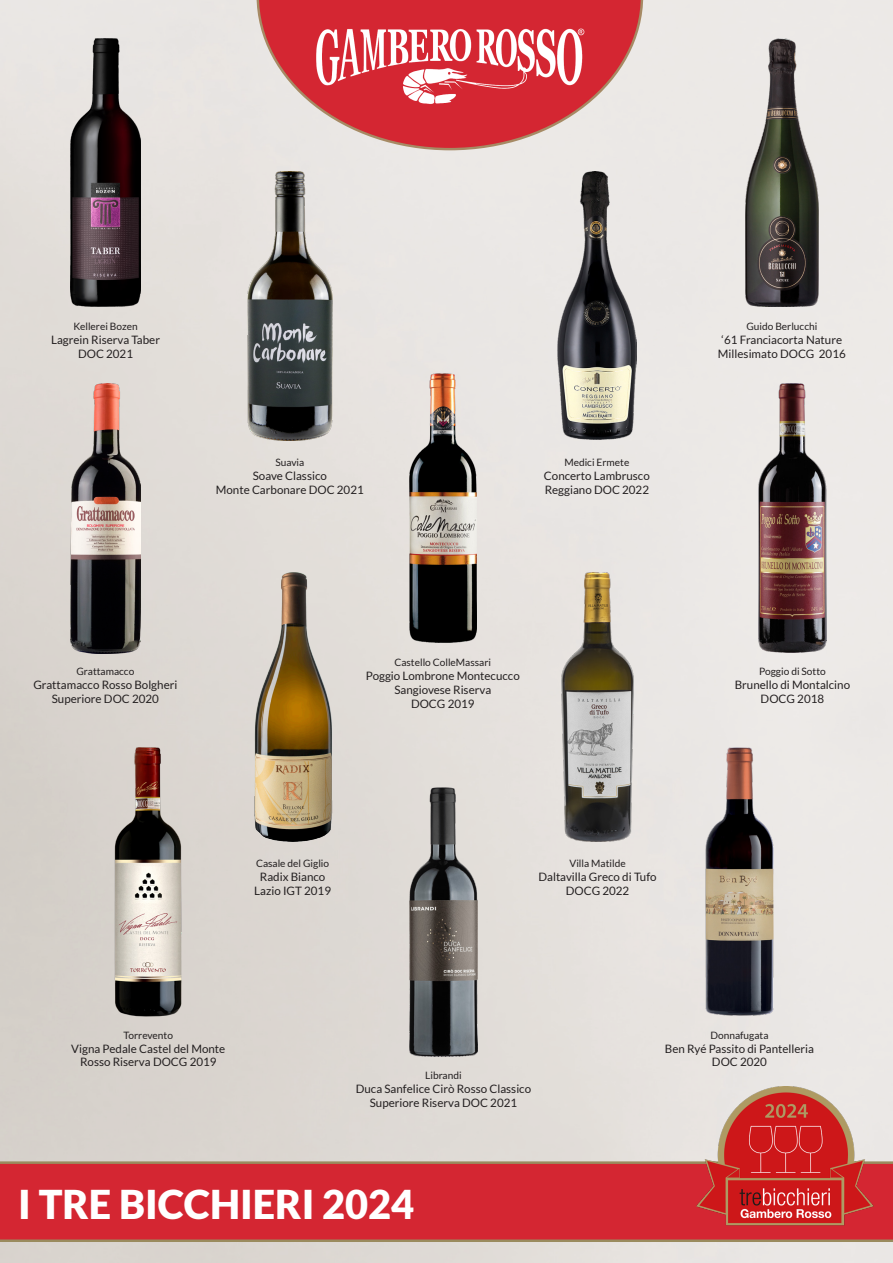
<style>
.page{position:relative;width:893px;height:1263px;background:#fff}
.page>*{position:absolute;margin:0;border:0;box-sizing:border-box;transform-origin:0 0}
.t1{font:900 39.75px "Lato";color:#fff}
.t2{font:11.55px/14px "Lato";color:#231f20;text-align:center}
.t3{font:10.2px "Lato";color:#231f20}
</style>
<div class="page">
<img style="left:0;top:0;width:893px;height:1263px">
<div style="left:0;top:1163px;width:893px;height:77px;background:#d42632"></div>
<hr style="left:0;top:1161px;width:893px;height:3px;background:#9a8b5e">
<img style="left:696px;top:1086px;width:179px;height:139px">
<svg style="left:255px;top:0;width:389px;height:152px;background:#db797e"></svg>
<img style="left:312px;top:16px;width:275px;height:94px">
<hr style="left:0;top:1239px;width:893px;height:3px;background:#9a8b5e">
<img style="left:705px;top:747px;width:69px;height:269px">
<img style="left:409px;top:788px;width:69px;height:268px">
<img style="left:71px;top:38px;width:69px;height:269px">
<img style="left:115px;top:747px;width:67px;height:270px">
<img style="left:745px;top:38px;width:74px;height:269px">
<img style="left:253px;top:573px;width:79px;height:268px">
<img style="left:562px;top:573px;width:71px;height:268px">
<img style="left:557px;top:171px;width:80px;height:269px">
<img style="left:248px;top:171px;width:84px;height:270px">
<img style="left:409px;top:373px;width:68px;height:269px">
<img style="left:71px;top:384px;width:69px;height:269px">
<img style="left:758px;top:384px;width:68px;height:268px">
<p class="t3" style="left:73px;top:321px;width:66px">Kellerei Bozen</p>
<p class="t2" style="left:51px;top:333px;width:110px">Lagrein Riserva Taber<br>DOC 2021</p>
<p class="t3" style="left:275px;top:456px;width:30px">Suavia</p>
<p class="t2" style="left:216px;top:468px;width:149px">Soave Classico<br>Monte Carbonare DOC 2021</p>
<p class="t3" style="left:564px;top:456px;width:66px">Medici Ermete</p>
<p class="t2" style="left:544px;top:468px;width:107px;text-align:left">Concerto Lambrusco<br>Reggiano DOC 2022</p>
<p class="t3" style="left:746px;top:321px;width:72px">Guido Berlucchi</p>
<p class="t2" style="left:718px;top:333px;width:129px">‘61 Franciacorta Nature<br>Millesimato DOCG 2016</p>
<p class="t3" style="left:77px;top:665px;width:59px">Grattamacco</p>
<p class="t2" style="left:33px;top:677px;width:145px">Grattamacco Rosso Bolgheri<br>Superiore DOC 2020</p>
<p class="t3" style="left:394px;top:657px;width:98px">Castello ColleMassari</p>
<p class="t2" style="left:366px;top:669px;width:155px">Poggio Lombrone Montecucco<br>Sangiovese Riserva<br>DOCG 2019</p>
<p class="t3" style="left:759px;top:665px;width:68px">Poggio di Sotto</p>
<p class="t2" style="left:735px;top:677px;width:117px">Brunello di Montalcino<br>DOCG 2018</p>
<p class="t3" style="left:256px;top:857px;width:75px">Casale del Giglio</p>
<p class="t2" style="left:254px;top:869px;width:78px">Radix Bianco<br>Lazio IGT 2019</p>
<p class="t3" style="left:569px;top:857px;width:58px">Villa Matilde</p>
<p class="t2" style="left:538px;top:869px;width:120px">Daltavilla Greco di Tufo<br>DOCG 2022</p>
<p class="t3" style="left:124px;top:1029px;width:51px">Torrevento</p>
<p class="t2" style="left:71px;top:1041px;width:156px">Vigna Pedale Castel del Monte<br>Rosso Riserva DOCG 2019</p>
<p class="t3" style="left:425px;top:1069px;width:38px">Librandi</p>
<p class="t2" style="left:356px;top:1082px;width:177px">Duca Sanfelice Cirò Rosso Classico<br>Superiore Riserva DOC 2021</p>
<h1 class="t1" style="left:18px;top:1181px;width:397px">I TRE BICCHIERI 2024</h1>
<p class="t3" style="left:710px;top:1029px;width:60px">Donnafugata</p>
<p class="t2" style="left:665px;top:1041px;width:151px">Ben Ryé Passito di Pantelleria<br>DOC 2020</p>
</div>
